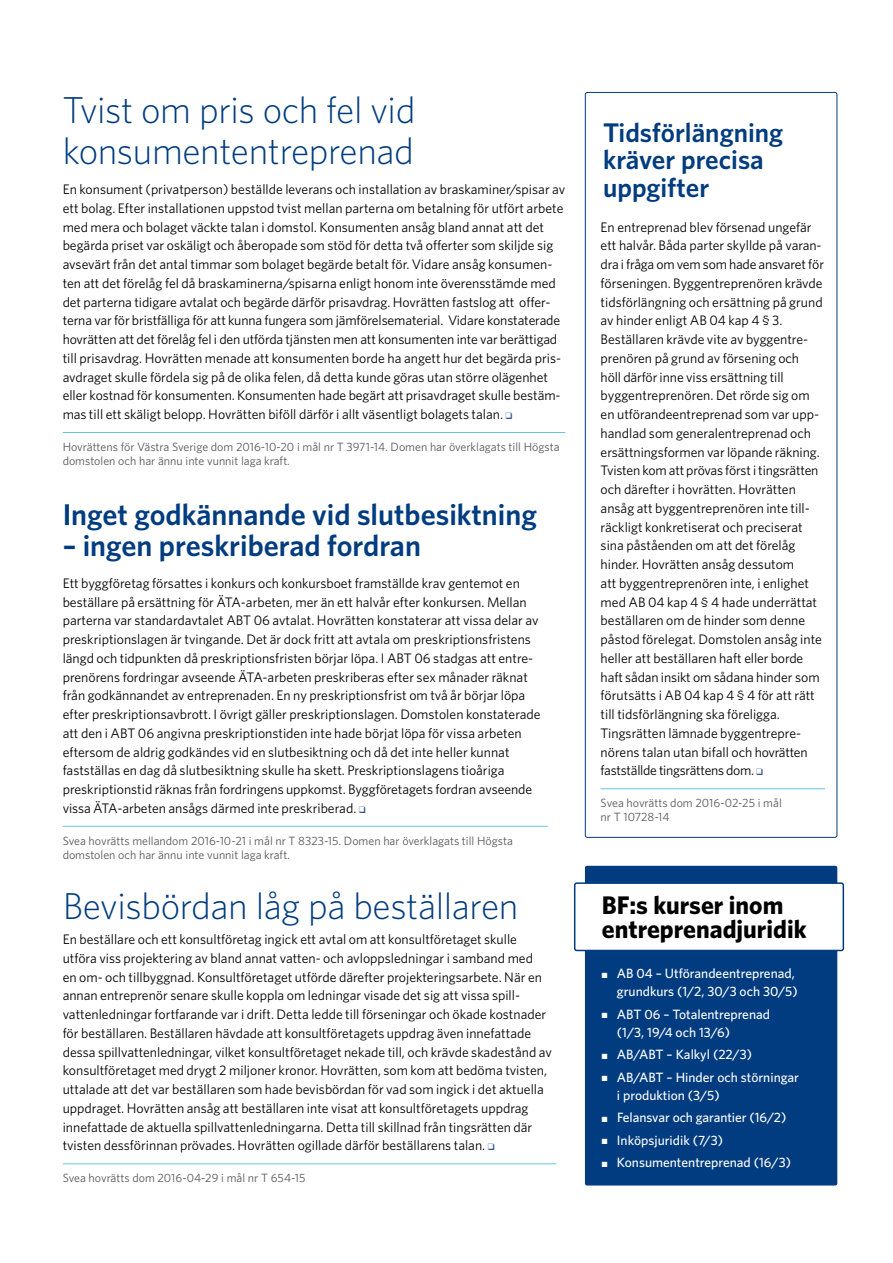
<style>
.page{position:relative;width:893px;height:1263px;background:#fff}
.page>*{position:absolute;margin:0;border:0;box-sizing:border-box;transform-origin:0 0}
.t1{font:300 37.5px/40.5px "Whitney";letter-spacing:-.01em;color:#003c7f}
.t2{font:600 30px "Whitney";color:#003c7f}
.t3{font:600 27px/27.8px "Whitney";color:#003c7f}
.t4{font:700 25.5px/24px "Whitney";color:#000}
.t5{font:13.8px/18.8px "Whitney";color:#000}
.t6{font:500 13.5px/18px "Whitney";color:#fff}
.t7{font:12px/14.2px "Whitney";color:#58585a}
.s1{color:#355692}
</style>
<div class="page">
<hr style="left:601px;top:788px;width:224px;height:1px;background:#65c5e4">
<div style="left:585px;top:92px;width:252px;height:746px;border:1px solid #003c7f;border-radius:2px"></div>
<div style="left:585px;top:866px;width:252px;height:319px;background:#003c7f;border-radius:2px"></div>
<hr style="left:63px;top:826px;width:485px;height:1px;background:#65c5e4">
<hr style="left:63px;top:1163px;width:493px;height:1px;background:#65c5e4">
<hr style="left:63px;top:432px;width:502px;height:1px;background:#65c5e4">
<div style="left:575px;top:883px;width:268px;height:67px;background:#fff;border-radius:2px"></div>
<div style="left:574px;top:882px;width:270px;height:69px;border:2px solid #003c7f;border-radius:2px"></div>
<h1 class="t1" style="left:63px;top:89px;width:354px">Tvist om pris och fel vid konsumententreprenad</h1>
<p class="t5" style="left:63px;top:180px;width:504px">En konsument (privatperson) beställde leverans och installation av braskaminer/spisar av ett bolag. Efter installationen uppstod tvist mellan parterna om betalning för utfört arbete med mera och bolaget väckte talan i domstol. Konsumenten ansåg bland annat att det begärda priset var oskäligt och åberopade som stöd för detta två offerter som skiljde sig avsevärt från det antal timmar som bolaget begärde betalt för. Vidare ansåg konsumen&shy;ten att det förelåg fel då braskaminerna/spisarna enligt honom inte överensstämde med det parterna tidigare avtalat och begärde därför prisavdrag. Hovrätten fastslog att offer&shy;terna var för bristfälliga för att kunna fungera som jämförelsematerial. Vidare konstaterade hovrätten att det förelåg fel i den utförda tjänsten men att konsumenten inte var berättigad till prisavdrag. Hovrätten menade att konsumenten borde ha angett hur det begärda pris&shy;avdraget skulle fördela sig på de olika felen, då detta kunde göras utan större olägenhet eller kostnad för konsumenten. Konsumenten hade begärt att prisavdraget skulle bestäm&shy;mas till ett skäligt belopp. Hovrätten biföll därför i allt väsentligt bolagets talan. <span class="s1">❑</span></p>
<p class="t7" style="left:63px;top:439px;width:498px">Hovrättens för Västra Sverige dom 2016-10-20 i mål nr T 3971-14. Domen har överklagats till Högsta domstolen och har ännu inte vunnit laga kraft.</p>
<h2 class="t2" style="left:63px;top:494px;width:476px">Inget godkännande vid slutbesiktning</h2>
<h2 class="t2" style="left:63px;top:526px;width:360px">– ingen preskriberad fordran</h2>
<p class="t5" style="left:63px;top:573px;width:479px">Ett byggföretag försattes i konkurs och konkursboet framställde krav gentemot en beställare på ersättning för ÄTA-arbeten, mer än ett halvår efter konkursen. Mellan parterna var standardavtalet ABT 06 avtalat. Hovrätten konstaterar att vissa delar av preskriptionslagen är tvingande. Det är dock fritt att avtala om preskriptionsfristens längd och tidpunkten då preskriptionsfristen börjar löpa. I ABT 06 stadgas att entre&shy;prenörens fordringar avseende ÄTA-arbeten preskriberas efter sex månader räknat från godkännandet av entreprenaden. En ny preskriptionsfrist om två år börjar löpa efter preskriptionsavbrott. I övrigt gäller preskriptionslagen. Domstolen konstaterade att den i ABT 06 angivna preskriptionstiden inte hade börjat löpa för vissa arbeten eftersom de aldrig godkändes vid en slutbesiktning och då det inte heller kunnat fastställas en dag då slutbesiktning skulle ha skett. Preskriptionslagens tioåriga preskriptionstid räknas från fordringens uppkomst. Byggföretagets fordran avseende vissa ÄTA-arbeten ansågs därmed inte preskriberad. <span class="s1">❑</span></p>
<p class="t7" style="left:63px;top:833px;width:452px">Svea hovrätts mellandom 2016-10-21 i mål nr T 8323-15. Domen har överklagats till Högsta domstolen och har ännu inte vunnit laga kraft.</p>
<h1 class="t1" style="left:63px;top:885px;width:457px">Bevisbördan låg på beställaren</h1>
<p class="t5" style="left:63px;top:930px;width:491px">En beställare och ett konsultföretag ingick ett avtal om att konsultföretaget skulle utföra viss projektering av bland annat vatten- och avloppsledningar i samband med<br>en om- och tillbyggnad. Konsultföretaget utförde därefter projekteringsarbete. När en annan entreprenör senare skulle koppla om ledningar visade det sig att vissa spill&shy;vattenledningar fortfarande var i drift. Detta ledde till förseningar och ökade kostnader för beställaren. Beställaren hävdade att konsultföretagets uppdrag även innefattade dessa spillvattenledningar, vilket konsultföretaget nekade till, och krävde skadestånd av konsultföretaget med drygt 2 miljoner kronor. Hovrätten, som kom att bedöma tvisten, uttalade att det var beställaren som hade bevisbördan för vad som ingick i det aktuella uppdraget. Hovrätten ansåg att beställaren inte visat att konsultföretagets uppdrag innefattade de aktuella spillvattenledningarna. Detta till skillnad från tingsrätten där tvisten dessförinnan prövades. Hovrätten ogillade därför beställarens talan. <span class="s1">❑</span></p>
<p class="t7" style="left:63px;top:1170px;width:244px">Svea hovrätts dom 2016-04-29 i mål nr T 654-15</p>
<h3 class="t3" style="left:603px;top:118px;width:182px">Tidsförlängning kräver precisa uppgifter</h3>
<p class="t5" style="left:601px;top:217px;width:225px">En entreprenad blev försenad ungefär ett halvår. Båda parter skyllde på varan&shy;dra i fråga om vem som hade ansvaret för förseningen. Byggentreprenören krävde tidsförlängning och ersättning på grund av hinder enligt AB 04 kap 4 § 3.<br>Beställaren krävde vite av byggentre&shy;prenören på grund av försening och<br>höll därför inne viss ersättning till byggentreprenören. Det rörde sig om en utförandeentreprenad som var upp&shy;handlad som generalentreprenad och ersättningsformen var löpande räkning.<br>Tvisten kom att prövas först i tingsrätten och därefter i hovrätten. Hovrätten ansåg att byggentreprenören inte till&shy;räckligt konkretiserat och preciserat sina påståenden om att det förelåg hinder. Hovrätten ansåg dessutom<br>att byggentreprenören inte, i enlighet med AB 04 kap 4 § 4 hade underrättat beställaren om de hinder som denne påstod förelegat. Domstolen ansåg inte heller att beställaren haft eller borde haft sådan insikt om sådana hinder som förutsätts i AB 04 kap 4 § 4 för att rätt till tidsförlängning ska föreligga.<br>Tingsrätten lämnade byggentrepre&shy;nörens talan utan bifall och hovrätten fastställde tingsrättens dom. <span class="s1">❑</span></p>
<p class="t7" style="left:601px;top:795px;width:183px">Svea hovrätts dom 2016-02-25 i mål nr T 10728-14</p>
<h3 class="t4" style="left:602px;top:892px;width:206px">BF:s kurser inom entreprenadjuridik</h3>
<p class="t6" style="left:602px;top:964px;width:197px;text-align:right">■ AB 04 – Utförandeentreprenad, grundkurs (1/2, 30/3 och 30/5)</p>
<p class="t6" style="left:617px;top:1005px;width:155px;text-indent:-15px">■ ABT 06 – Totalentreprenad (1/3, 19/4 och 13/6)</p>
<p class="t6" style="left:602px;top:1045px;width:152px">■ AB/ABT – Kalkyl (22/3)</p>
<p class="t6" style="left:617px;top:1068px;width:184px;text-indent:-15px">■ AB/ABT – Hinder och störningar i produktion (3/5)</p>
<p class="t6" style="left:602px;top:1108px;width:186px">■ Felansvar och garantier (16/2)</p>
<p class="t6" style="left:602px;top:1131px;width:123px">■ Inköpsjuridik (7/3)</p>
<p class="t6" style="left:602px;top:1153px;width:191px">■ Konsumententreprenad (16/3)</p>
</div>
